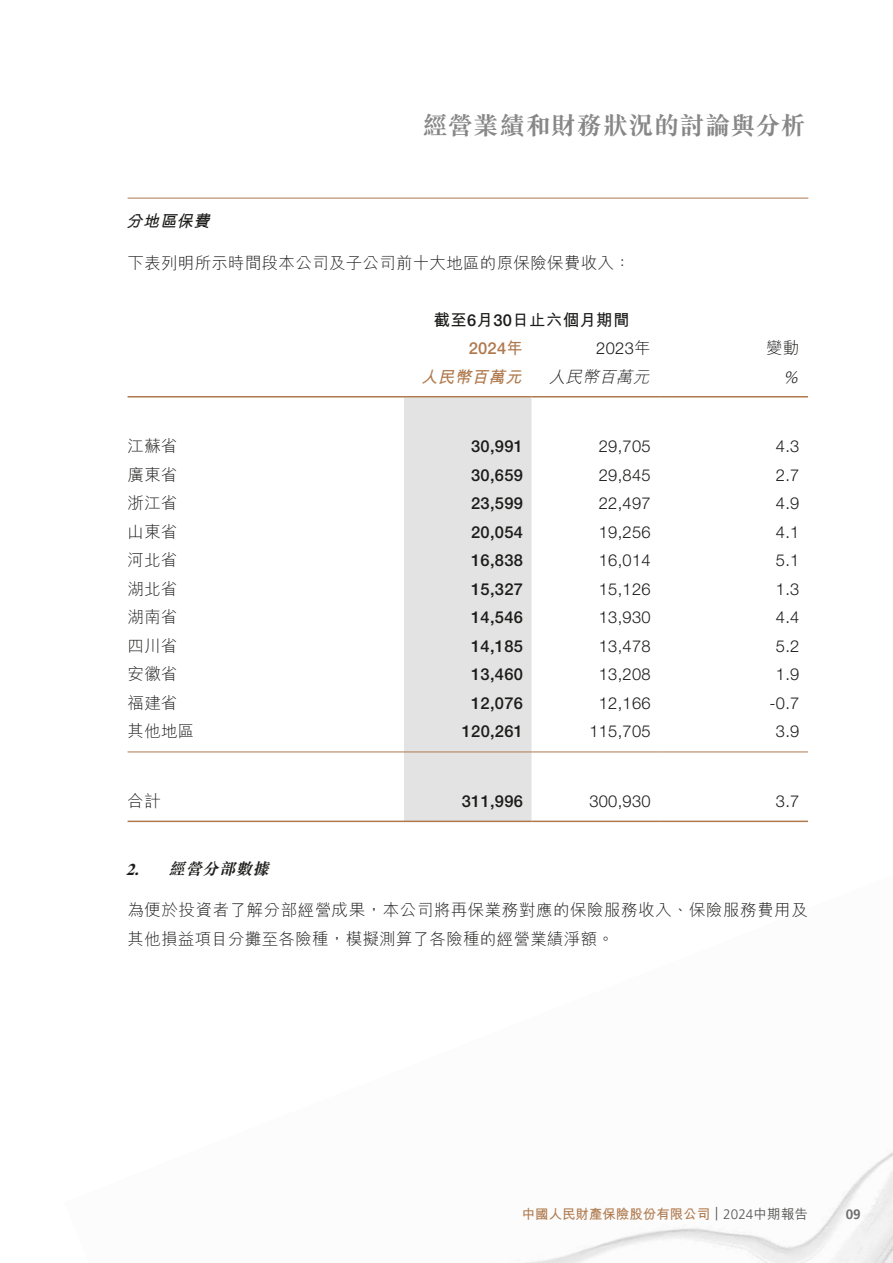
<style>
.page{position:relative;width:893px;height:1263px;background:#fff}
.page>*{position:absolute;margin:0;border:0;box-sizing:border-box;transform-origin:0 0}
.t1{font:700 25.5px "M Sung HK";letter-spacing:.005em;color:#878787}
.t2{font:300 16.5px/28.5px "M Hei HK";letter-spacing:.015em;color:#1c1c1b}
.t3{font:300 16.5px "Helvetica Neue LT Pro";letter-spacing:.015em;color:#1c1c1b}
.t4{font:500 16.5px "Helvetica Neue LT Pro";letter-spacing:.015em;color:#1c1c1b}
.t5{font:700 16.5px "M Hei HK";letter-spacing:.015em;color:#1c1c1b}
.t6{font:italic 700 16.5px "M Sung HK";color:#1c1c1b}
.t7{font:italic 700 16.5px "M Hei HK";color:#af794d}
.t8{font:italic 300 16.5px "M Hei HK";color:#1c1c1b}
.t9{font:italic 700 16.5px "M Hei HK";color:#1c1c1b}
.t10{font:500 16.5px "Helvetica Neue LT Pro";color:#af794d}
.t11{font:italic 300 16.5px "Helvetica Neue LT Pro";color:#1c1c1b}
.t12{font:700 13.5px "M Hei HK";letter-spacing:-.005em;color:#af794d}
.t13{font:700 13.5px "Frutiger LT Pro";color:#6f6f6f}
.s1{font-family:"Helvetica Neue LT Pro";font-weight:500}
.s2{font-family:"M Hei HK";font-weight:700}
.s3{font-family:"M Hei HK"}
.s4{font-family:"Times LT Std"}
.s5{font-family:"Frutiger LT Pro";font-weight:300;color:#575756}
.s6{font-weight:500;color:#575756}
</style>
<div class="page">
<img style="left:525px;top:1151px;width:368px;height:112px">
<hr style="left:128px;top:198px;width:680px;height:1px;background:#af794d">
<div style="left:404px;top:397px;width:127px;height:423px;background:#e3e3e3"></div>
<hr style="left:128px;top:396px;width:276px;height:1px;background:#af794d">
<hr style="left:404px;top:396px;width:127px;height:1px;background:#af794d">
<hr style="left:531px;top:396px;width:128px;height:1px;background:#af794d">
<hr style="left:659px;top:396px;width:149px;height:1px;background:#af794d">
<hr style="left:128px;top:751px;width:276px;height:1px;background:#af794d">
<hr style="left:404px;top:751px;width:127px;height:1px;background:#af794d">
<hr style="left:531px;top:751px;width:128px;height:1px;background:#af794d">
<hr style="left:659px;top:751px;width:149px;height:1px;background:#af794d">
<hr style="left:128px;top:820px;width:276px;height:2px;background:#af794d">
<hr style="left:404px;top:820px;width:127px;height:2px;background:#af794d">
<hr style="left:531px;top:820px;width:128px;height:2px;background:#af794d">
<hr style="left:659px;top:820px;width:149px;height:2px;background:#af794d">
<h1 class="t1" style="left:422px;top:108px;width:385px">經營業績和財務狀況的討論與分析</h1>
<p class="t9" style="left:126px;top:209px;width:90px">分地區保費</p>
<p class="t2" style="left:128px;top:248px;width:505px">下表列明所示時間段本公司及子公司前十大地區的原保險保費收入：</p>
<p class="t5" style="left:434px;top:308px;width:197px">截至<span class="s1">6</span>月<span class="s1">30</span>日止六個月期間</p>
<p class="t10" style="left:469px;top:338px;width:56px">2024<span class="s2">年</span></p>
<p class="t3" style="left:596px;top:338px;width:56px">2023<span class="s3">年</span></p>
<p class="t2" style="left:766px;top:333px;width:35px">變動</p>
<p class="t7" style="left:421px;top:365px;width:107px">人民幣百萬元</p>
<p class="t8" style="left:549px;top:365px;width:107px">人民幣百萬元</p>
<p class="t11" style="left:783px;top:367px;width:21px">%</p>
<p class="t2" style="left:128px;top:432px;width:52px">江蘇省</p>
<p class="t4" style="left:471px;top:437px;width:53px">30,991</p>
<p class="t3" style="left:599px;top:436px;width:53px">29,705</p>
<p class="t3" style="left:776px;top:436px;width:25px">4.3</p>
<p class="t2" style="left:128px;top:460px;width:52px">廣東省</p>
<p class="t4" style="left:471px;top:465px;width:53px">30,659</p>
<p class="t3" style="left:599px;top:465px;width:53px">29,845</p>
<p class="t3" style="left:776px;top:465px;width:25px">2.7</p>
<p class="t2" style="left:128px;top:489px;width:52px">浙江省</p>
<p class="t4" style="left:471px;top:494px;width:53px">23,599</p>
<p class="t3" style="left:599px;top:493px;width:53px">22,497</p>
<p class="t3" style="left:776px;top:493px;width:25px">4.9</p>
<p class="t2" style="left:128px;top:517px;width:52px">山東省</p>
<p class="t4" style="left:471px;top:522px;width:53px">20,054</p>
<p class="t3" style="left:599px;top:522px;width:53px">19,256</p>
<p class="t3" style="left:776px;top:522px;width:25px">4.1</p>
<p class="t2" style="left:128px;top:546px;width:52px">河北省</p>
<p class="t4" style="left:471px;top:551px;width:53px">16,838</p>
<p class="t3" style="left:599px;top:550px;width:53px">16,014</p>
<p class="t3" style="left:776px;top:550px;width:25px">5.1</p>
<p class="t2" style="left:128px;top:574px;width:52px">湖北省</p>
<p class="t4" style="left:471px;top:579px;width:53px">15,327</p>
<p class="t3" style="left:599px;top:579px;width:53px">15,126</p>
<p class="t3" style="left:776px;top:579px;width:25px">1.3</p>
<p class="t2" style="left:128px;top:603px;width:52px">湖南省</p>
<p class="t4" style="left:471px;top:608px;width:53px">14,546</p>
<p class="t3" style="left:599px;top:607px;width:53px">13,930</p>
<p class="t3" style="left:776px;top:607px;width:25px">4.4</p>
<p class="t2" style="left:128px;top:631px;width:52px">四川省</p>
<p class="t4" style="left:471px;top:636px;width:53px">14,185</p>
<p class="t3" style="left:599px;top:636px;width:53px">13,478</p>
<p class="t3" style="left:776px;top:636px;width:25px">5.2</p>
<p class="t2" style="left:128px;top:660px;width:52px">安徽省</p>
<p class="t4" style="left:471px;top:665px;width:53px">13,460</p>
<p class="t3" style="left:599px;top:664px;width:53px">13,208</p>
<p class="t3" style="left:776px;top:664px;width:25px">1.9</p>
<p class="t2" style="left:128px;top:688px;width:52px">福建省</p>
<p class="t4" style="left:471px;top:693px;width:53px">12,076</p>
<p class="t3" style="left:599px;top:693px;width:53px">12,166</p>
<p class="t3" style="left:770px;top:693px;width:31px">-0.7</p>
<p class="t2" style="left:128px;top:717px;width:68px">其他地區</p>
<p class="t4" style="left:462px;top:722px;width:63px">120,261</p>
<p class="t3" style="left:589px;top:721px;width:63px">115,705</p>
<p class="t3" style="left:776px;top:721px;width:25px">3.9</p>
<p class="t2" style="left:128px;top:786px;width:35px">合計</p>
<p class="t4" style="left:462px;top:791px;width:63px">311,996</p>
<p class="t3" style="left:589px;top:791px;width:63px">300,930</p>
<p class="t3" style="left:776px;top:791px;width:25px">3.7</p>
<p class="t6" style="left:126px;top:857px;width:149px"><span class="s4">2.</span> 經營分部數據</p>
<p class="t2" style="left:128px;top:895px;width:682px">為便於投資者了解分部經營成果，本公司將再保業務對應的保險服務收入、保險服務費用及其他損益項目分攤至各險種，模擬測算了各險種的經營業績淨額。</p>
<p class="t12" style="left:522px;top:1204px;width:288px">中國人民財產保險股份有限公司 <span class="s5">| 2024</span><span class="s6">中期報告</span></p>
<p class="t13" style="left:846px;top:1206px;width:17px">09</p>
</div>
